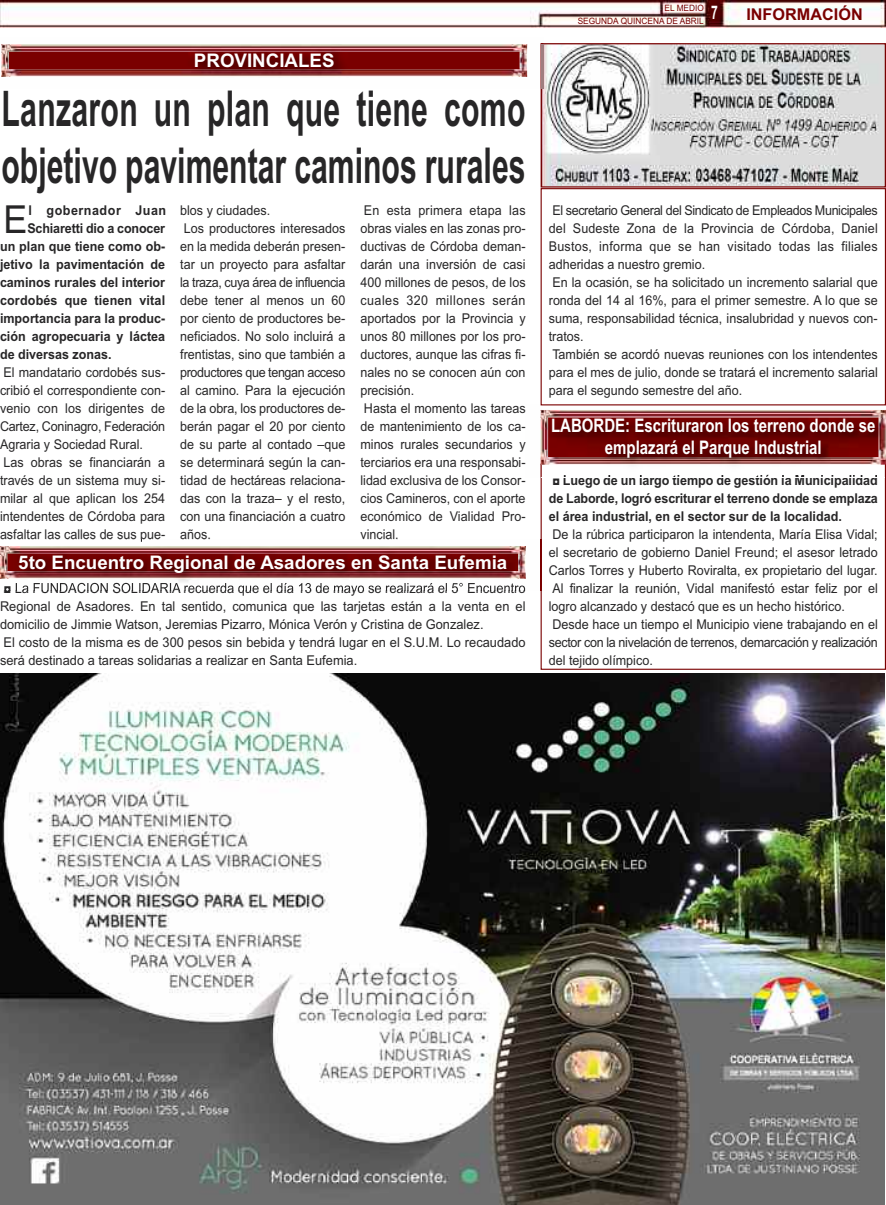
<style>
.page{position:relative;width:886px;height:1205px;background:#fff}
.page>*{position:absolute;margin:0;border:0;box-sizing:border-box;transform-origin:0 0}
.t1{font:700 49.5px/57px "Arial";color:#272627;scale:.61 1}
.t2{font:38.62px "Arial";color:#272627;scale:.93 1}
.t3{font:700 18.75px/21.2px "Arial";color:#fff;text-align:center;scale:.8 1}
.t4{font:700 18.75px "Arial";color:#fff}
.t5{font:700 16.25px "Arial";color:#7a0000}
.t6{font:13.5px/18px "Arial";color:#272627;scale:.93 1}
.t7{font:13.5px/18px "Arial";color:#272627;scale:.95 1}
.t8{font:700 13.5px/18px "Arial";color:#272627;text-align:justify;scale:.93 1}
.t9{font:8.75px/13.4px "Arial";color:#7a0000;scale:.95 1}
</style>
<div class="page">
<img style="left:0;top:0;width:886px;height:27px">
<img style="left:0;top:673px;width:884px;height:532px">
<svg style="left:540px;top:465px;width:346px;height:12px"></svg>
<img style="left:562px;top:475px;width:87px;height:2px">
<img style="left:540px;top:410px;width:346px;height:55px">
<img style="left:542px;top:45px;width:342px;height:141px">
<div style="left:540px;top:43px;width:346px;height:145px;border:1px solid #7a0000"></div>
<img style="left:540px;top:43px;width:3px;height:46px">
<img style="left:2px;top:44px;width:525px;height:33px">
<div style="left:540px;top:188px;width:346px;height:217px;border:1px solid #7a0000"></div>
<img style="left:0;top:539px;width:542px;height:51px">
<img style="left:0;top:539px;width:36px;height:1px">
<svg style="left:181px;top:539px;width:29px;height:1px"></svg>
<img style="left:361px;top:539px;width:37px;height:1px">
<img style="left:4px;top:583px;width:116px;height:7px">
<img style="left:0;top:546px;width:525px;height:32px">
<p class="t9" style="left:578px;top:1px;width:149px;text-indent:87px">EL MEDIO<br>SEGUNDA QUINCENA DE ABRIL <sup>7</sup></p>
<p class="t5" style="left:746px;top:5px;width:118px">infOrMación</p>
<h3 class="t4" style="left:194px;top:49px;width:142px">PrOvincialeS</h3>
<h1 class="t1" style="left:1px;top:80px;width:861px">lanzaron un plan que tiene como objetivo pavimentar caminos rurales</h1>
<h2 class="t2" style="left:4px;top:197px;width:27px">E</h2>
<p class="t8" style="left:29px;top:201px;width:150px">l gobernador Juan</p>
<p class="t6" style="left:180px;top:201px;width:179px">blos y ciudades.<br>Los productores interesados en la medida deberán presen&shy;tar un proyecto para asfaltar la traza, cuya área de influencia debe tener al menos un 60 por ciento de productores be&shy;neficiados. No solo incluirá a frentistas, sino que también a productores que tengan acceso al camino. Para la ejecución de la obra, los productores de&shy;berán pagar el 20 por ciento de su parte al contado –que se determinará según la can&shy;tidad de hectáreas relaciona&shy;das con la traza– y el resto, con una financiación a cuatro años.</p>
<p class="t6" style="left:360px;top:201px;width:179px">En esta primera etapa las obras viales en las zonas pro&shy;ductivas de Córdoba deman&shy;darán una inversión de casi<br>400 millones de pesos, de los cuales 320 millones serán aportados por la Provincia y unos 80 millones por los pro&shy;ductores, aunque las cifras fi&shy;nales no se conocen aún con precisión.<br>Hasta el momento las tareas de mantenimiento de los ca&shy;minos rurales secundarios y terciarios era una responsabi&shy;lidad exclusiva de los Consor&shy;cios Camineros, con el aporte económico de Vialidad Pro&shy;vincial.</p>
<p class="t6" style="left:549px;top:201px;width:355px">El secretario General del Sindicato de Empleados Municipales del Sudeste Zona de la Provincia de Córdoba, Daniel Bustos, informa que se han visitado todas las filiales adheridas a nuestro gremio.<br>En la ocasión, se ha solicitado un incremento salarial que ronda del 14 al 16%, para el primer semestre. A lo que se suma, responsabilidad técnica, insalubridad y nuevos con&shy;tratos.<br>También se acordó nuevas reuniones con los intendentes para el mes de julio, donde se tratará el incremento salarial para el segundo semestre del año.</p>
<p class="t8" style="left:27px;top:219px;width:150px">Schiaretti dio a conocer</p>
<p class="t8" style="left:0;top:237px;width:179px">un plan que tiene como ob-</p>
<p class="t8" style="left:0;top:255px;width:179px">jetivo la pavimentación de</p>
<p class="t8" style="left:0;top:273px;width:179px">caminos rurales del interior</p>
<p class="t8" style="left:0;top:291px;width:179px">cordobés que tienen vital</p>
<p class="t8" style="left:0;top:309px;width:179px">importancia para la produc-</p>
<p class="t8" style="left:0;top:327px;width:179px">ción agropecuaria y láctea</p>
<p class="t8" style="left:0;top:345px;width:122px">de diversas zonas.</p>
<p class="t6" style="left:0;top:363px;width:179px">El mandatario cordobés sus&shy;cribió el correspondiente con&shy;venio con los dirigentes de<br>Cartez, Coninagro, Federación<br>Agraria y Sociedad Rural.<br>Las obras se financiarán a través de un sistema muy si&shy;milar al que aplican los 254 intendentes de Córdoba para asfaltar las calles de sus pue-</p>
<h3 class="t3" style="left:551px;top:415px;width:407px">laBOrde: escrituraron los terreno donde se emplazará el Parque industrial</h3>
<p class="t8" style="left:549px;top:471px;width:355px">◘ luego de un largo tiempo de gestión la Municipalidad de laborde, logró escriturar el terreno donde se emplaza el área industrial, en el sector sur de la localidad.</p>
<p class="t6" style="left:549px;top:525px;width:355px">De la rúbrica participaron la intendenta, María Elisa Vidal; el secretario de gobierno Daniel Freund; el asesor letrado Carlos Torres y Huberto Roviralta, ex propietario del lugar.<br>Al finalizar la reunión, Vidal manifestó estar feliz por el logro alcanzado y destacó que es un hecho histórico.<br>Desde hace un tiempo el Municipio viene trabajando en el sector con la nivelación de terrenos, demarcación y realización del tejido olímpico.</p>
<h3 class="t4" style="left:18px;top:551px;width:490px">5to encuentro regional de asadores en Santa eufemia</h3>
<p class="t7" style="left:0;top:579px;width:555px">◘ La FUNDACION SOLIDARIA recuerda que el día 13 de mayo se realizará el 5° Encuentro Regional de Asadores. En tal sentido, comunica que las tarjetas están a la venta en el domicilio de Jimmie Watson, Jeremias Pizarro, Mónica Verón y Cristina de Gonzalez.<br>El costo de la misma es de 300 pesos sin bebida y tendrá lugar en el S.U.M. Lo recaudado será destinado a tareas solidarias a realizar en Santa Eufemia.</p>
</div>
